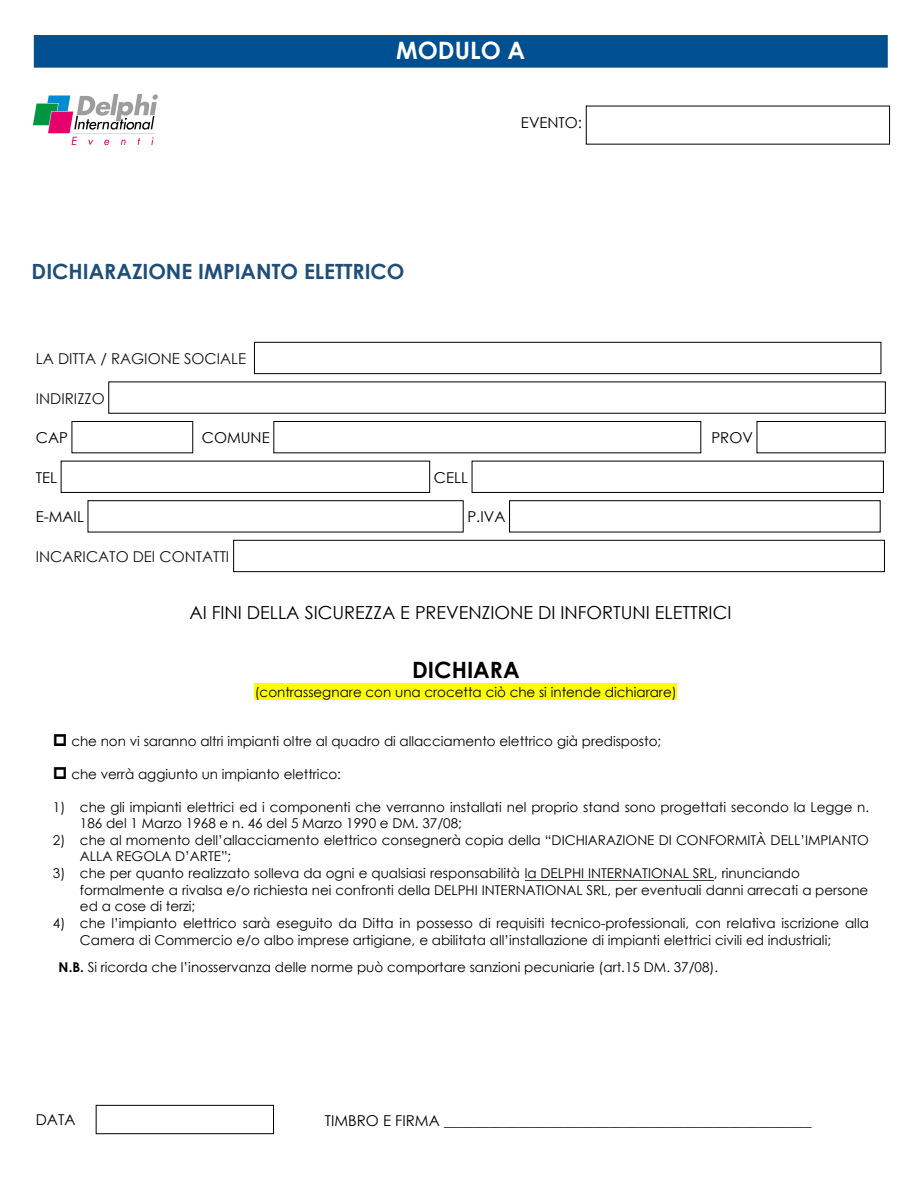
<style>
.page{position:relative;width:918px;height:1188px;background:#fff}
.page>*{position:absolute;margin:0;border:0;box-sizing:border-box;transform-origin:0 0}
.t1{font:700 24px "Century Gothic";color:#fff}
.t2{font:700 22.5px "Century Gothic";color:#000}
.t3{font:700 21px "Century Gothic";color:#1f4e79}
.t4{font:18px "Century Gothic";color:#000}
.t5{font:15px "Century Gothic";color:#000}
.t6{font:15px "Century Gothic";color:#181512}
.t7{font:13.5px/16.6px "Century Gothic";color:#000}
.s1{font-weight:700}
</style>
<div class="page">
<div style="left:255px;top:683px;width:422px;height:17px;background:#ff0"></div>
<hr style="left:525px;top:880px;width:189px;height:1px;background:#000">
<div style="left:34px;top:35px;width:854px;height:33px;background:#004f91"></div>
<div style="left:254px;top:342px;width:627px;height:32px;background:#fff;border:1px solid #000"></div>
<div style="left:72px;top:421px;width:121px;height:32px;background:#fff;border:1px solid #000"></div>
<div style="left:274px;top:421px;width:427px;height:32px;background:#fff;border:1px solid #000"></div>
<div style="left:757px;top:421px;width:128px;height:32px;background:#fff;border:1px solid #000"></div>
<div style="left:61px;top:461px;width:369px;height:32px;background:#fff;border:1px solid #000"></div>
<div style="left:472px;top:461px;width:412px;height:32px;background:#fff;border:1px solid #000"></div>
<div style="left:234px;top:540px;width:651px;height:32px;background:#fff;border:1px solid #000"></div>
<div style="left:96px;top:1105px;width:178px;height:29px;background:#fff;border:1px solid #000"></div>
<img style="left:33px;top:94px;width:125px;height:52px">
<h1 class="t1" style="left:396px;top:35px;width:130px">MODULO A</h1>
<h3 class="t3" style="left:32px;top:258px;width:374px">DICHIARAZIONE IMPIANTO ELETTRICO</h3>
<p class="t5" style="left:521px;top:114px;width:63px">EVENTO:</p>
<p class="t6" style="left:36px;top:349px;width:212px">LA DITTA / RAGIONE SOCIALE</p>
<p class="t6" style="left:36px;top:389px;width:70px">INDIRIZZO</p>
<p class="t5" style="left:36px;top:429px;width:34px">CAP</p>
<p class="t5" style="left:202px;top:429px;width:69px">COMUNE</p>
<p class="t5" style="left:711px;top:429px;width:43px">PROV</p>
<p class="t5" style="left:36px;top:468px;width:23px">TEL</p>
<p class="t5" style="left:434px;top:468px;width:36px">CELL</p>
<p class="t5" style="left:36px;top:508px;width:50px">E-MAIL</p>
<p class="t5" style="left:467px;top:508px;width:40px">P.IVA</p>
<p class="t6" style="left:36px;top:547px;width:195px">INCARICATO DEI CONTATTI</p>
<h3 class="t4" style="left:189px;top:602px;width:543px">AI FINI DELLA SICUREZZA E PREVENZIONE DI INFORTUNI ELETTRICI</h3>
<h2 class="t2" style="left:412px;top:656px;width:109px">DICHIARA</h2>
<p class="t7" style="left:255px;top:683px;width:423px">(contrassegnare con una crocetta ciò che si intende dichiarare)</p>
<p class="t7" style="left:71px;top:732px;width:591px">che non vi saranno altri impianti oltre al quadro di allacciamento elettrico già predisposto;</p>
<p class="t7" style="left:71px;top:766px;width:271px">che verrà aggiunto un impianto elettrico:</p>
<p class="t7" style="left:80px;top:798px;width:791px;text-indent:-27px">1) che gli impianti elettrici ed i componenti che verranno installati nel proprio stand sono progettati secondo la Legge n.<br>186 del 1 Marzo 1968 e n. 46 del 5 Marzo 1990 e DM. 37/08;</p>
<p class="t7" style="left:80px;top:831px;width:791px;text-indent:-27px">2) che al momento dell’allacciamento elettrico consegnerà copia della “DICHIARAZIONE DI CONFORMITÀ DELL’IMPIANTO<br>ALLA REGOLA D’ARTE”;</p>
<p class="t7" style="left:80px;top:865px;width:790px;text-indent:-27px">3) che per quanto realizzato solleva da ogni e qualsiasi responsabilità la DELPHI INTERNATIONAL SRL, rinunciando formalmente a rivalsa e/o richiesta nei confronti della DELPHI INTERNATIONAL SRL, per eventuali danni arrecati a persone ed a cose di terzi;</p>
<p class="t7" style="left:80px;top:915px;width:790px;text-indent:-27px">4) che l’impianto elettrico sarà eseguito da Ditta in possesso di requisiti tecnico-professionali, con relativa iscrizione alla<br>Camera di Commercio e/o albo imprese artigiane, e abilitata all’installazione di impianti elettrici civili ed industriali;</p>
<p class="t7" style="left:59px;top:959px;width:661px"><span class="s1">N.B.</span> Si ricorda che l’inosservanza delle norme può comportare sanzioni pecuniarie (art.15 DM. 37/08).</p>
<p class="t5" style="left:36px;top:1111px;width:41px">DATA</p>
<p class="t5" style="left:325px;top:1111px;width:488px">TIMBRO E FIRMA _________________________________________________</p>
</div>
